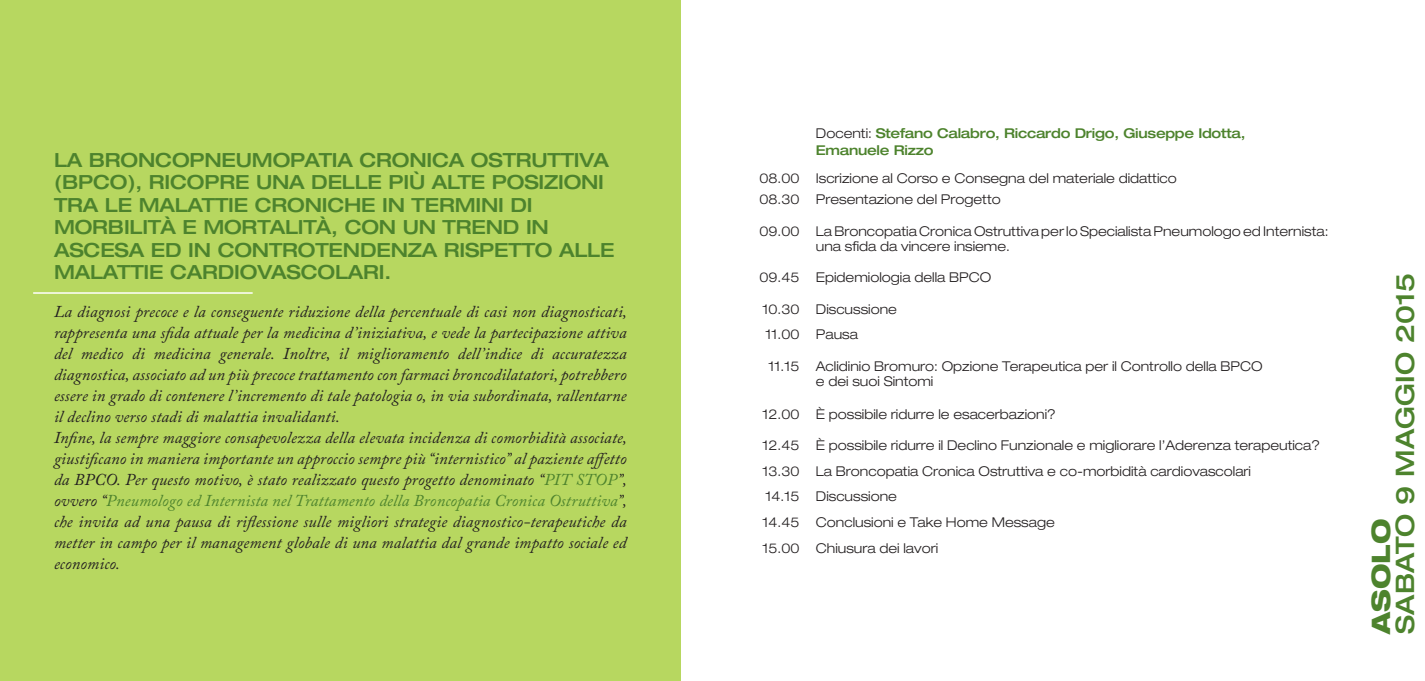
<style>
.page{position:relative;width:1425px;height:681px;background:#fff}
.page>*{position:absolute;margin:0;border:0;box-sizing:border-box;transform-origin:0 0}
.t1{font:500 expanded 25.5px "Helvetica Neue LT Std";color:#4d832d}
.t2{font:800 expanded 25.5px "Helvetica Neue LT Std";color:#4d832d}
.t3{font:500 expanded 19.5px/22.5px "Helvetica Neue LT Std";letter-spacing:-.01em;color:#4d832d}
.t4{font:italic 16.5px/21px "Adobe Caslon Pro";letter-spacing:.01em;color:#231f20}
.t5{font:300 expanded 13.5px/25.5px "Helvetica Neue LT Std";color:#231f20}
.t6{font:500 expanded 13.5px/16.5px "Helvetica Neue LT Std";letter-spacing:-.02em;color:#4d832d}
.s1{color:#4d832d}
.s2{font-weight:300;color:#231f20}
</style>
<div class="page">
<div style="left:0;top:0;width:680px;height:680px;background:#b7d760"></div>
<hr style="left:33px;top:292px;width:220px;height:1px;background:#fff">
<p class="t3" style="left:54px;top:148px;width:562px">LA BRONCOPNEUMOPATIA CRONICA OSTRUTTIVA (BPCO), RICOPRE UNA DELLE PIÙ ALTE POSIZIONI TRA LE MALATTIE CRONICHE IN TERMINI DI MORBILITÀ E MORTALITÀ, CON UN TREND IN ASCESA ED IN CONTROTENDENZA RISPETTO ALLE MALATTIE CARDIOVASCOLARI.</p>
<p class="t4" style="left:54px;top:300px;width:574px">La diagnosi precoce e la conseguente riduzione della percentuale di casi non diagnosticati, rappresenta una sfida attuale per la medicina d’iniziativa, e vede la partecipazione attiva del medico di medicina generale. Inoltre, il miglioramento dell’indice di accuratezza diagnostica, associato ad un più precoce trattamento con farmaci broncodilatatori, potrebbero essere in grado di contenere l’incremento di tale patologia o, in via subordinata, rallentarne il declino verso stadi di malattia invalidanti.<br>Infine, la sempre maggiore consapevolezza della elevata incidenza di comorbidità associate, giustificano in maniera importante un approccio sempre più “internistico” al paziente affetto da BPCO. Per questo motivo, è stato realizzato questo progetto denominato “<span class="s1">PIT STOP</span>”, ovvero “<span class="s1">Pneumologo ed Internista nel Trattamento della Broncopatia Cronica Ostruttiva</span>”, che invita ad una pausa di riflessione sulle migliori strategie diagnostico-terapeutiche da metter in campo per il management globale di una malattia dal grande impatto sociale ed economico.</p>
<p class="t6" style="left:816px;top:125px;width:431px"><span class="s2">Docenti:</span> Stefano Calabro, Riccardo Drigo, Giuseppe Idotta,<br>Emanuele Rizzo</p>
<p class="t5" style="left:759px;top:168px;width:419px;line-height:21px">08.00 Iscrizione al Corso e Consegna del materiale didattico<br>08.30 Presentazione del Progetto</p>
<p class="t5" style="left:816px;top:223px;width:514px;line-height:15px;text-indent:-56px">09.00 La Broncopatia Cronica Ostruttiva per lo Specialista Pneumologo ed Internista: una sfida da vincere insieme.</p>
<p class="t5" style="left:759px;top:264px;width:233px">09.45 Epidemiologia della BPCO</p>
<p class="t5" style="left:762px;top:296px;width:136px">10.30 Discussione<br>11.00 Pausa</p>
<p class="t5" style="left:816px;top:358px;width:448px;line-height:15px;text-indent:-47px">11.15 Aclidinio Bromuro: Opzione Terapeutica per il Controllo della BPCO e dei suoi Sintomi</p>
<p class="t5" style="left:762px;top:401px;width:295px">12.00 È possibile ridurre le esacerbazioni?</p>
<p class="t5" style="left:762px;top:432px;width:559px">12.45 È possibile ridurre il Declino Funzionale e migliorare l’Aderenza terapeutica?<br>13.30 La Broncopatia Cronica Ostruttiva e co-morbidità cardiovascolari<br>14.15 Discussione<br>14.45 Conclusioni e Take Home Message<br>15.00 Chiusura dei lavori</p>
<h1 class="t1" style="left:1389px;top:633px;width:361px;rotate:-90deg">SABATO 9 MAGGIO 2015</h1>
<h1 class="t2" style="left:1364px;top:633px;width:116px;rotate:-90deg">ASOLO</h1>
</div>
